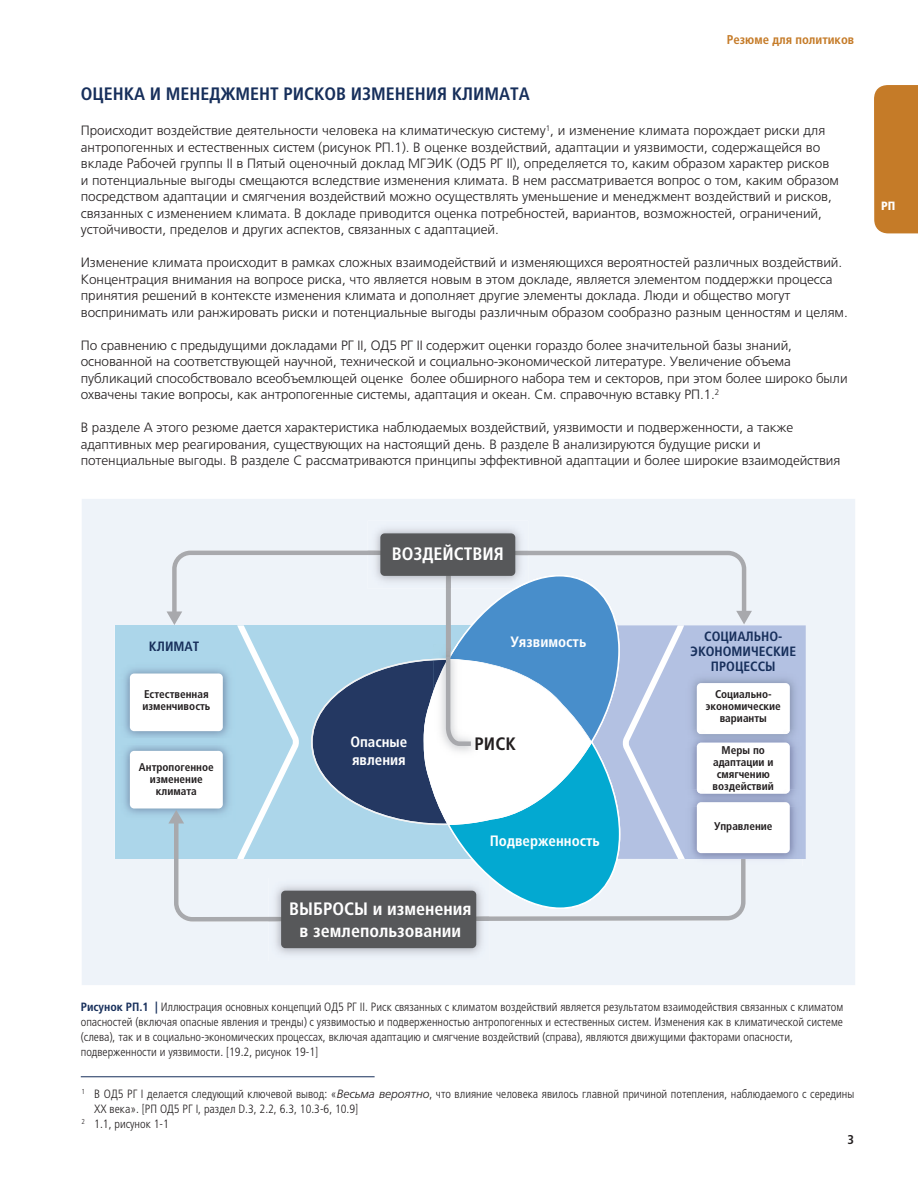
<style>
.page{position:relative;width:918px;height:1188px;background:#fff}
.page>*{position:absolute;margin:0;border:0;box-sizing:border-box;transform-origin:0 0}
.t1{font:700 condensed 18px/21.6px "Frutiger LTCYR";color:#fff;text-align:center}
.Subhead_1_1{font:700 condensed 18px "Frutiger LTCYR";color:#172f5b}
.t2{font:700 condensed 18px "Frutiger LTCYR";color:#231f20}
.t3{font:700 condensed 15px "Frutiger LTCYR";color:#fff}
.Body{font:300 13.5px/16.5px "Frutiger LTCYR";color:#231f20}
.t4{font:700 condensed 13.5px/15px "Frutiger LTCYR";color:#172f5b;text-align:center}
.t5{font:700 condensed 12.75px "Frutiger LTCYR";color:#c57b28}
.t6{font:700 condensed 12.75px "Frutiger LTCYR";color:#231f20}
.t7{font:300 condensed 12px/15px "Frutiger LTCYR";color:#231f20}
.t8{font:900 condensed 12px "Frutiger LTCYR";color:#fff}
.t9{font:700 condensed 11.25px/12px "Frutiger LTCYR";color:#231f20;text-align:center}
.s1{font-weight:700;color:#172f5b}
.s2{font-style:italic;font-stretch:normal}
</style>
<div class="page">
<div style="left:874px;top:85px;width:44px;height:148px;background:#c57b28"></div>
<div style="left:82px;top:499px;width:773px;height:486px;background:#eef3f9"></div>
<div style="left:115px;top:625px;width:369px;height:234px;background:#acd6ea"></div>
<div style="left:471px;top:625px;width:335px;height:234px;background:#b3c1e2"></div>
<div style="left:697px;top:683px;width:93px;height:51px;background:#fff;border-radius:4px"></div>
<img style="left:752px;top:730px;width:45px;height:17px">
<img style="left:752px;top:730px;width:38px;height:4px">
<div style="left:697px;top:743px;width:93px;height:51px;background:#fff;border-radius:4px"></div>
<img style="left:746px;top:806px;width:57px;height:60px">
<img style="left:752px;top:789px;width:38px;height:5px">
<div style="left:697px;top:802px;width:93px;height:51px;background:#fff;border-radius:4px"></div>
<img style="left:124px;top:668px;width:43px;height:69px">
<div style="left:130px;top:674px;width:93px;height:57px;background:#fff;border-radius:4px"></div>
<div style="left:130px;top:751px;width:93px;height:58px;background:#fff;border-radius:4px"></div>
<svg style="left:174px;top:859px;width:572px;height:63px;background:#bddfeb"></svg>
<img style="left:368px;top:521px;width:160px;height:30px">
<div style="left:380px;top:533px;width:135px;height:43px;background:#57585a;border-radius:4px"></div>
<img style="left:268px;top:878px;width:221px;height:83px">
<img style="left:268px;top:916px;width:221px;height:5px">
<div style="left:281px;top:891px;width:195px;height:57px;background:#57585a;border-radius:4px"></div>
<svg style="left:167px;top:551px;width:585px;height:308px"></svg>
<hr style="left:81px;top:1076px;width:294px;height:1px;background:#172f5b">
<p class="t5" style="left:727px;top:33px;width:129px">Резюме для политиков</p>
<p class="Subhead_1_1" style="left:81px;top:84px;width:451px">ОЦЕНКА И МЕНЕДЖМЕНТ РИСКОВ ИЗМЕНЕНИЯ КЛИМАТА</p>
<p class="Body" style="left:81px;top:123px;width:760px">Происходит воздействие деятельности человека на климатическую систему<sup>1</sup>, и изменение климата порождает риски для антропогенных и естественных систем (рисунок РП.1). В оценке воздействий, адаптации и уязвимости, содержащейся во вкладе Рабочей группы II в Пятый оценочный доклад МГЭИК (ОД5 РГ II), определяется то, каким образом характер рисков и потенциальные выгоды смещаются вследствие изменения климата. В нем рассматривается вопрос о том, каким образом посредством адаптации и смягчения воздействий можно осуществлять уменьшение и менеджмент воздействий и рисков, связанных с изменением климата. В докладе приводится оценка потребностей, вариантов, возможностей, ограничений, устойчивости, пределов и других аспектов, связанных с адаптацией.</p>
<p class="Body" style="left:81px;top:255px;width:768px">Изменение климата происходит в рамках сложных взаимодействий и изменяющихся вероятностей различных воздействий.<br>Концентрация внимания на вопросе риска, что является новым в этом докладе, является элементом поддержки процесса принятия решений в контексте изменения климата и дополняет другие элементы доклада. Люди и общество могут воспринимать или ранжировать риски и потенциальные выгоды различным образом сообразно разным ценностям и целям.</p>
<p class="Body" style="left:81px;top:337px;width:768px">По сравнению с предыдущими докладами РГ II, ОД5 РГ II содержит оценки гораздо более значительной базы знаний, основанной на соответствующей научной, технической и социально-экономической литературе. Увеличение объема публикаций способствовало всеобъемлющей оценке более обширного наборa тем и секторов, при этом более широко были охвачены такие вопросы, как антропогенные системы, адаптация и океан. См. справочную вставку РП.1.<sup>2</sup></p>
<p class="Body" style="left:81px;top:420px;width:761px">В разделе А этого резюме дается характеристика наблюдаемых воздействий, уязвимости и подверженности, а также адаптивных мер реагирования, существующих на настоящий день. В разделе В анализируются будущие риски и потенциальные выгоды. В разделе С рассматриваются принципы эффективной адаптации и более широкие взаимодействия</p>
<p class="t8" style="left:881px;top:199px;width:16px">РП</p>
<p class="t4" style="left:149px;top:640px;width:52px">КЛИМАТ</p>
<p class="t9" style="left:142px;top:688px;width:69px;text-align:left">Естественная изменчивость</p>
<p class="t9" style="left:139px;top:762px;width:76px">Антропогенное изменение климата</p>
<p class="t1" style="left:392px;top:544px;width:114px">ВОЗДЕЙСТВИЯ</p>
<p class="t3" style="left:510px;top:634px;width:77px">Уязвимость</p>
<p class="t3" style="left:350px;top:734px;width:58px">Опасные</p>
<p class="t2" style="left:475px;top:734px;width:43px">РИСК</p>
<p class="t3" style="left:352px;top:752px;width:55px">явления</p>
<p class="t3" style="left:490px;top:833px;width:111px">Подверженность</p>
<p class="t1" style="left:289px;top:899px;width:184px">ВЫБРОСЫ и изменения в землепользовании</p>
<p class="t4" style="left:691px;top:629px;width:107px">СОЦИАЛЬНО-<br>ЭКОНОМИЧЕСКИЕ<br>ПРОЦЕССЫ</p>
<p class="t9" style="left:706px;top:689px;width:77px">Социально&shy;экономические варианты</p>
<p class="t9" style="left:713px;top:745px;width:63px">Меры по адаптации и смягчению воздействий</p>
<p class="t9" style="left:714px;top:820px;width:60px">Управление</p>
<p class="t7" style="left:81px;top:1000px;width:764px"><span class="s1">Рисунок РП.1 |</span> Иллюстрация основных концепций ОД5 РГ II. Риск связанных с климатом воздействий является результатом взаимодействия связанных с климатом опасностей (включая опасные явления и тренды) с уязвимостью и подверженностью антропогенных и естественных систем. Изменения как в климатической системе (слева), так и в социально-экономических процессах, включая адаптацию и смягчение воздействий (справа), являются движущими факторами опасности, подверженности и уязвимости. [19.2, рисунок 19-1]</p>
<p class="t7" style="left:94px;top:1086px;width:761px;text-indent:-13px"><sup>1</sup> В ОД5 РГ I делается следующий ключевой вывод: «<span class="s2">Весьма вероятно</span>, что влияние человека явилось главной причиной потепления, наблюдаемого с середины<br>ХХ века». [РП ОД5 РГ I, раздел D.3, 2.2, 6.3, 10.3-6, 10.9]</p>
<p class="t7" style="left:81px;top:1116px;width:89px"><sup>2</sup> 1.1, рисунок 1-1</p>
<p class="t6" style="left:848px;top:1133px;width:8px">3</p>
</div>
